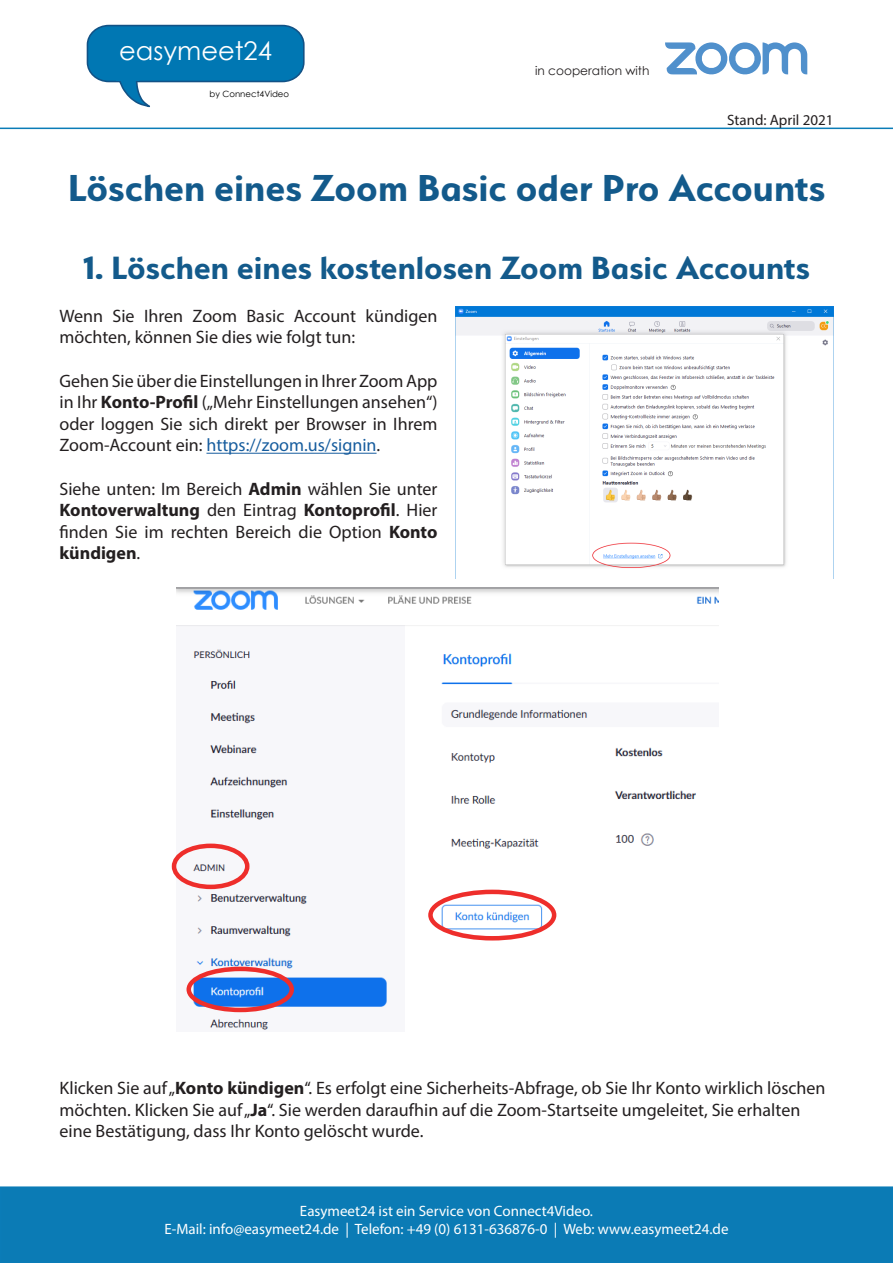
<style>
.page{position:relative;width:893px;height:1263px;background:#fff}
.page>*{position:absolute;margin:0;border:0;box-sizing:border-box;transform-origin:0 0}
.Header_1{font:700 42px "Serenity";color:#135a8b}
.Header_2{font:700 36px "Serenity";color:#135a8b}
.t1{font:25.8px "Century Gothic";color:#fff}
.t2{font:18px/21.6px "Myriad Pro";color:#231f20}
.t3{font:15px/18px "Myriad Pro";color:#fff;text-align:center}
.t4{font:15px "Myriad Pro";color:#231f20}
.t5{font:12.15px "Century Gothic";color:#231f20}
.t6{font:8.55px "Century Gothic";color:#000}
.s1{font-weight:700}
.s2{color:#175d9e}
</style>
<div class="page">
<svg style="left:665px;top:42px;width:142px;height:33px"></svg>
<svg style="left:86px;top:24px;width:219px;height:84px"></svg>
<div style="left:116px;top:77px;width:23px;height:4px;border:1px solid #0077b3"></div>
<hr style="left:0;top:128px;width:893px;height:1px;background:#0b7cb7">
<div style="left:1px;top:1187px;width:891px;height:75px;background:#0b7bb5"></div>
<div style="left:0;top:1186px;width:893px;height:77px;border:2px solid #0b7cb7"></div>
<hr style="left:206px;top:453px;width:171px;height:1px;background:#175d9e">
<img style="left:177px;top:587px;width:542px;height:443px">
<img style="left:455px;top:306px;width:378px;height:272px">
<div style="left:172px;top:843px;width:77px;height:46px;border:4px solid #ee2e2b;border-radius:50%"></div>
<div style="left:187px;top:967px;width:107px;height:45px;border:4px solid #ee2e2b;border-radius:50%"></div>
<div style="left:428px;top:890px;width:128px;height:50px;border:4px solid #ee2e2b;border-radius:50%"></div>
<h3 class="t1" style="left:119px;top:33px;width:154px">easymeet24</h3>
<p class="t6" style="left:210px;top:87px;width:81px">by Connect4Video</p>
<p class="t5" style="left:535px;top:62px;width:116px">in cooperation with</p>
<p class="t4" style="left:727px;top:110px;width:108px">Stand: April 2021</p>
<p class="Header_1" style="left:68px;top:164px;width:759px">Löschen eines Zoom Basic oder Pro Accounts</p>
<p class="Header_2" style="left:83px;top:248px;width:728px">1. Löschen eines kostenlosen Zoom Basic Accounts</p>
<p class="t2" style="left:60px;top:305px;width:379px">Wenn Sie Ihren Zoom Basic Account kündigen möchten, können Sie dies wie folgt tun:</p>
<p class="t2" style="left:60px;top:369px;width:379px;text-align:justify">Gehen Sie über die Einstellungen in Ihrer Zoom App in Ihr <span class="s1">Konto-Profil</span> („Mehr Einstellungen ansehen“) oder loggen Sie sich direkt per Browser in Ihrem Zoom-Account ein: <span class="s2">https://zoom.us/signin</span>.</p>
<p class="t2" style="left:60px;top:477px;width:379px;text-align:justify">Siehe unten: Im Bereich <span class="s1">Admin</span> wählen Sie unter <span class="s1">Kontoverwaltung</span> den Eintrag <span class="s1">Kontoprofil</span>. Hier finden Sie im rechten Bereich die Option <span class="s1">Konto kündigen</span>.</p>
<p class="t2" style="left:60px;top:1077px;width:767px">Klicken Sie auf „<span class="s1">Konto kündigen</span>“. Es erfolgt eine Sicherheits-Abfrage, ob Sie Ihr Konto wirklich löschen möchten. Klicken Sie auf „<span class="s1">Ja</span>“. Sie werden daraufhin auf die Zoom-Startseite umgeleitet, Sie erhalten eine Bestätigung, dass Ihr Konto gelöscht wurde.</p>
<p class="t3" style="left:164px;top:1202px;width:566px">Easymeet24 ist ein Service von Connect4Video.<br>E-Mail: info@easymeet24.de | Telefon: +49 (0) 6131-636876-0 | Web: www.easymeet24.de</p>
</div>
